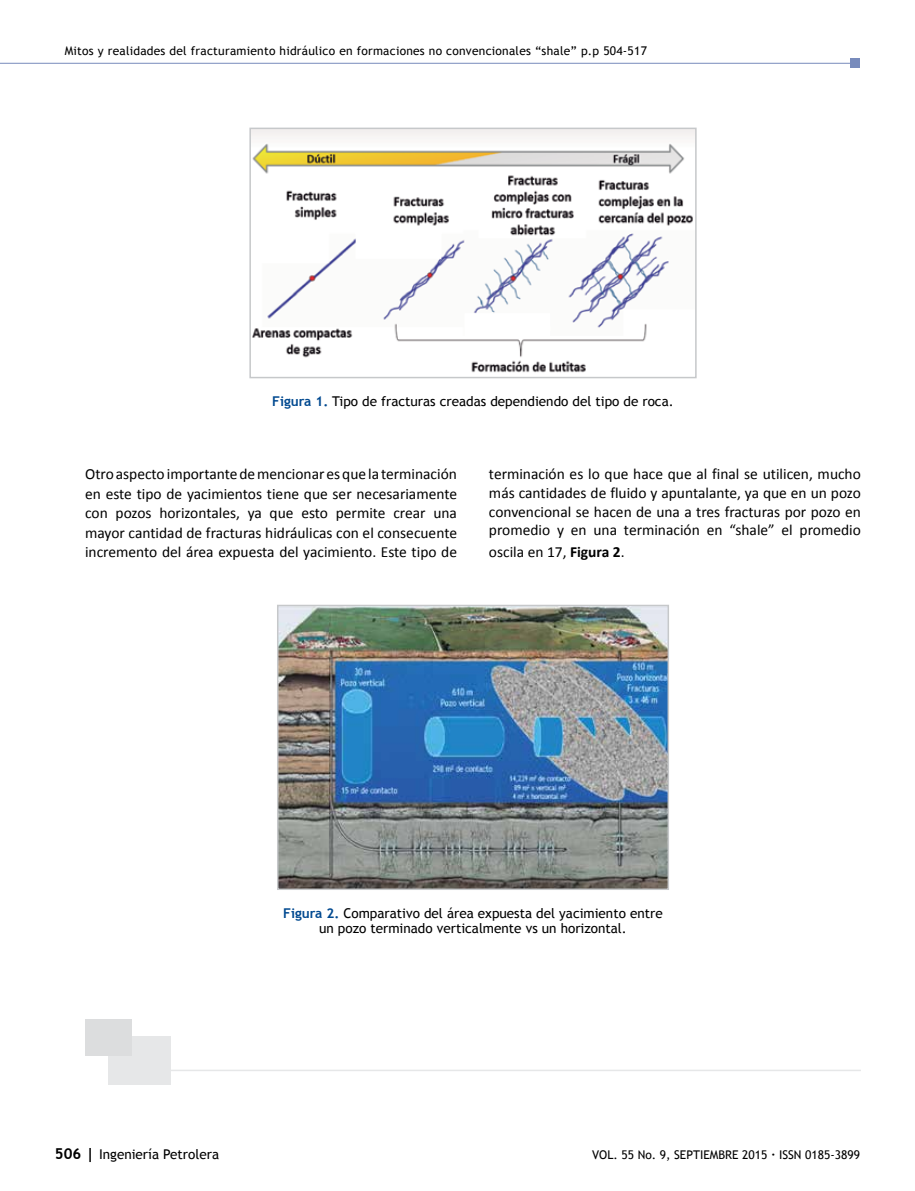
<style>
.page{position:relative;width:915px;height:1191px;background:#fff}
.page>*{position:absolute;margin:0;border:0;box-sizing:border-box;transform-origin:0 0}
.t1{font:15.45px/19.4px "Calibri";color:#000;text-align:justify}
.t2{font:13.5px/15px "Trebuchet MS";color:#000;text-align:center}
.t3{font:12px "Trebuchet MS";letter-spacing:.02em;color:#000}
.t4{font:12px "Trebuchet MS";color:#000}
.s1{font-weight:700;color:#004990}
.s2{font-weight:700}
.s3{font-weight:700;font-size:15px}
</style>
<div class="page">
<hr style="left:0;top:63px;width:854px;height:1px;background:#788bbc">
<div style="left:850px;top:59px;width:9px;height:9px;background:#788bbc"></div>
<img style="left:252px;top:131px;width:441px;height:242px">
<div style="left:249px;top:128px;width:447px;height:250px;border:2px solid #c6c8ca"></div>
<img style="left:280px;top:608px;width:385px;height:279px">
<div style="left:277px;top:605px;width:391px;height:285px;border:2px solid #c6c8ca"></div>
<div style="left:109px;top:1036px;width:62px;height:48px;background:#e6e7e8"></div>
<div style="left:85px;top:1018px;width:47px;height:37px;background:#dcddde"></div>
<hr style="left:165px;top:1069px;width:695px;height:2px;background:#e6e7e8">
<p class="t3" style="left:65px;top:44px;width:583px">Mitos y realidades del fracturamiento hidráulico en formaciones no convencionales “shale” p.p 504-517</p>
<p class="t2" style="left:272px;top:394px;width:403px"><span class="s1">Figura 1.</span> Tipo de fracturas creadas dependiendo del tipo de roca.</p>
<p class="t1" style="left:85px;top:465px;width:373px">Otro aspecto importante de mencionar es que la terminación en este tipo de yacimientos tiene que ser necesariamente con pozos horizontales, ya que esto permite crear una mayor cantidad de fracturas hidráulicas con el consecuente incremento del área expuesta del yacimiento. Este tipo de</p>
<p class="t1" style="left:489px;top:465px;width:373px;line-height:18.6px">terminación es lo que hace que al final se utilicen, mucho más cantidades de fluido y apuntalante, ya que en un pozo convencional se hacen de una a tres fracturas por pozo en promedio y en una terminación en “shale” el promedio</p>
<p class="t1" style="left:489px;top:542px;width:137px">oscila en 17, <span class="s2">Figura 2</span>.</p>
<p class="t2" style="left:283px;top:905px;width:381px"><span class="s1">Figura 2.</span> Comparativo del área expuesta del yacimiento entre un pozo terminado verticalmente vs un horizontal.</p>
<p class="t2" style="left:55px;top:1146px;width:166px"><span class="s3">506 |</span> Ingeniería Petrolera</p>
<p class="t4" style="left:592px;top:1147px;width:269px">VOL. 55 No. 9, SEPTIEMBRE 2015 <span class="s2">·</span> ISSN 0185-3899</p>
</div>
